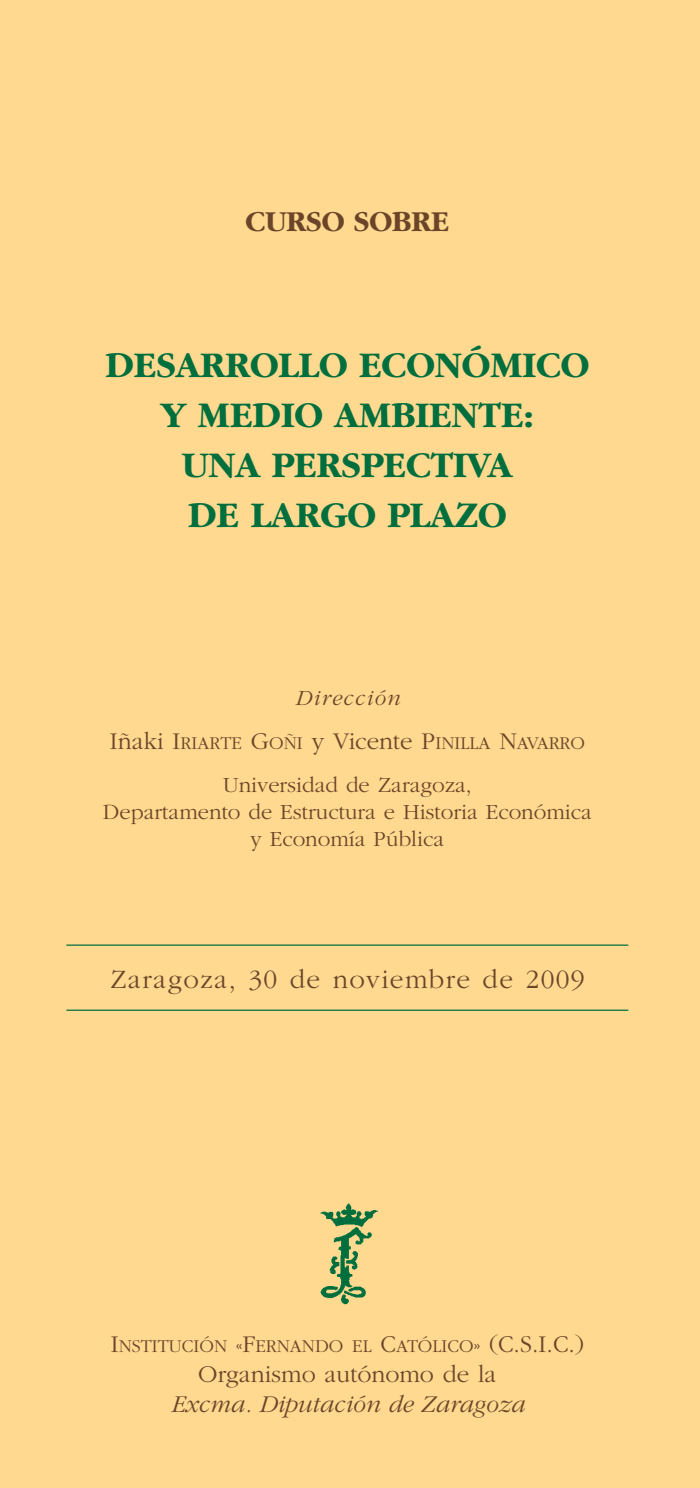
<style>
.page{position:relative;width:700px;height:1488px;background:#ffd98f}
.page>*{position:absolute;margin:0;border:0;box-sizing:border-box;transform-origin:0 0}
.t1{font:700 37.5px/50px "Garamond";color:#006f3d;text-align:center}
.t2{font:700 30px "Garamond";color:#6b4529}
.t3{font:300 27.5px "Garamond";letter-spacing:.05em;color:#6b4529}
.t4{font:italic 300 25px/30px "Garamond";color:#6b4529;text-align:center}
.t5{font:300 22.5px/27px "Garamond";color:#6b4529;text-align:center}
.t6{font:italic 300 22.5px "Garamond";letter-spacing:.055em;color:#6b4529}
.t7{font:300 18.75px "Garamond";color:#6b4529}
.s1{font-size:25px}
.s2{font-style:normal}
</style>
<div class="page">
<hr style="left:66px;top:944px;width:562px;height:1px;background:#006f3d">
<hr style="left:66px;top:1009px;width:562px;height:2px;background:#006f3d">
<img style="left:320px;top:1203px;width:58px;height:102px">
<p class="t2" style="left:246px;top:210px;width:205px">CURSO SOBRE</p>
<p class="t1" style="left:105px;top:343px;width:485px">DESARROLLO ECONÓMICO<br>Y MEDIO AMBIENTE:<br>UNA PERSPECTIVA<br>DE LARGO PLAZO</p>
<p class="t6" style="left:295px;top:689px;width:106px">Dirección</p>
<p class="t7" style="left:110px;top:736px;width:477px"><span class="s1">Iñaki I</span>RIARTE <span class="s1">G</span>OÑI <span class="s1">y Vicente P</span>INILLA <span class="s1">N</span>AVARRO</p>
<p class="t5" style="left:103px;top:773px;width:491px">Universidad de Zaragoza,<br>Departamento de Estructura e Historia Económica y Economía Pública</p>
<p class="t3" style="left:110px;top:969px;width:476px">Zaragoza, 30 de noviembre de 2009</p>
<p class="t7" style="left:111px;top:1339px;width:475px"><span class="s1">I</span>NSTITUCIÓN <span class="s1">«F</span>ERNANDO EL <span class="s1">C</span>ATÓLICO<span class="s1">» (C.S.I.C.)</span></p>
<p class="t4" style="left:171px;top:1361px;width:355px"><span class="s2">Organismo autónomo de la<br></span>Excma. Diputación de Zaragoza</p>
</div>
